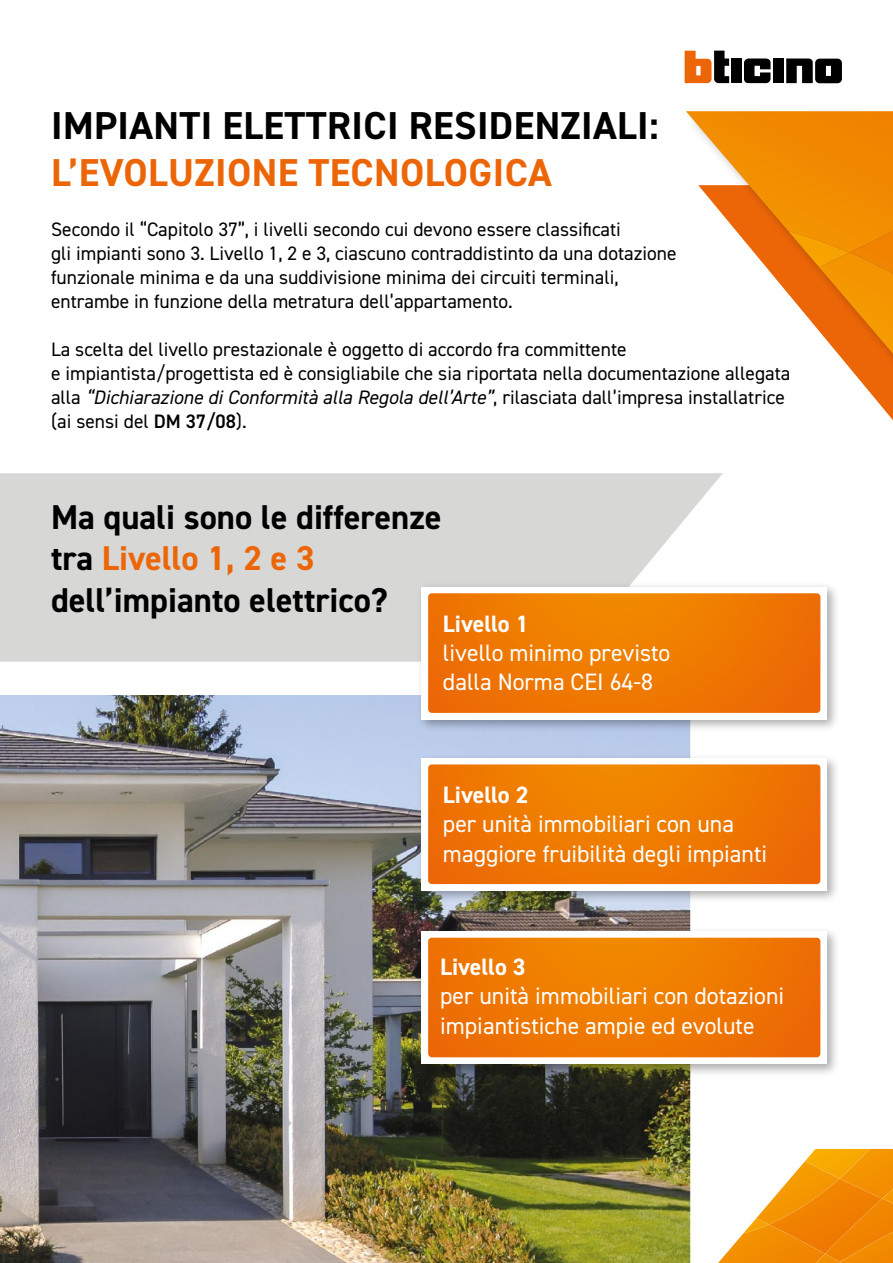
<style>
.page{position:relative;width:893px;height:1263px;background:#fff}
.page>*{position:absolute;margin:0;border:0;box-sizing:border-box;transform-origin:0 0}
.t1{font:700 39px "DIN2014";letter-spacing:.01em;color:#000}
.t2{font:700 39px "DIN2014";letter-spacing:.01em;color:#ec6608}
.t3{font:700 34.5px/41.4px "DIN2014";color:#000}
.t4{font:23.7px/29.4px "DIN2014";color:#fff}
.t5{font:700 23.7px "DIN2014";color:#fff}
.t6{font:19.5px/24px "DIN2014";color:#000}
.s1{font-style:italic}
.s2{font-weight:600}
.s3{color:#ec6608}
</style>
<div class="page">
<img style="left:0;top:695px;width:691px;height:568px">
<svg style="left:718px;top:1149px;width:175px;height:114px"></svg>
<div style="left:684px;top:108px;width:209px;height:345px;background:#000;opacity:.3"></div>
<svg style="left:686px;top:111px;width:207px;height:243px"></svg>
<div style="left:731px;top:59px;width:11px;height:24px;background:#000"></div>
<div style="left:773px;top:59px;width:11px;height:24px;background:#000"></div>
<svg style="left:685px;top:51px;width:44px;height:32px"></svg>
<svg style="left:744px;top:58px;width:26px;height:25px"></svg>
<svg style="left:786px;top:59px;width:56px;height:24px"></svg>
<div style="left:0;top:473px;width:723px;height:189px;background:#d7d7d6"></div>
<div style="left:417px;top:926px;width:423px;height:151px;background:#000;opacity:.33"></div>
<div style="left:422px;top:931px;width:405px;height:133px;background:#fff"></div>
<svg style="left:428px;top:938px;width:392px;height:119px;background:#ee7701"></svg>
<div style="left:417px;top:582px;width:423px;height:151px;background:#000;opacity:.33"></div>
<div style="left:422px;top:587px;width:405px;height:132px;background:#fff"></div>
<svg style="left:428px;top:593px;width:392px;height:120px;background:#ee7702"></svg>
<div style="left:417px;top:753px;width:423px;height:151px;background:#000;opacity:.33"></div>
<div style="left:422px;top:758px;width:405px;height:132px;background:#fff"></div>
<svg style="left:428px;top:764px;width:392px;height:120px;background:#ee7802"></svg>
<h1 class="t1" style="left:51px;top:100px;width:609px">IMPIANTI ELETTRICI RESIDENZIALI:</h1>
<h1 class="t2" style="left:51px;top:146px;width:502px">L’EVOLUZIONE TECNOLOGICA</h1>
<p class="t6" style="left:51px;top:217px;width:627px">Secondo il “Capitolo 37”, i livelli secondo cui devono essere classificati<br>gli impianti sono 3. Livello 1, 2 e 3, ciascuno contraddistinto da una dotazione funzionale minima e da una suddivisione minima dei circuiti terminali, entrambe in funzione della metratura dell’appartamento.</p>
<p class="t6" style="left:51px;top:337px;width:741px">La scelta del livello prestazionale è oggetto di accordo fra committente<br>e impiantista/progettista ed è consigliabile che sia riportata nella documentazione allegata alla <span class="s1">“Dichiarazione di Conformità alla Regola dell’Arte”</span>, rilasciata dall’impresa installatrice (ai sensi del <span class="s2">DM 37/08</span>).</p>
<h2 class="t3" style="left:51px;top:496px;width:392px">Ma quali sono le differenze tra <span class="s3">Livello 1, 2 e 3 </span>dell’impianto elettrico?</h2>
<p class="t5" style="left:443px;top:608px;width:87px">Livello 1</p>
<p class="t4" style="left:443px;top:638px;width:229px">livello minimo previsto dalla Norma CEI 64-8</p>
<p class="t5" style="left:443px;top:779px;width:87px">Livello 2</p>
<p class="t4" style="left:443px;top:809px;width:326px">per unità immobiliari con una maggiore fruibilità degli impianti</p>
<p class="t5" style="left:440px;top:951px;width:87px">Livello 3</p>
<p class="t4" style="left:440px;top:981px;width:346px">per unità immobiliari con dotazioni impiantistiche ampie ed evolute</p>
</div>
